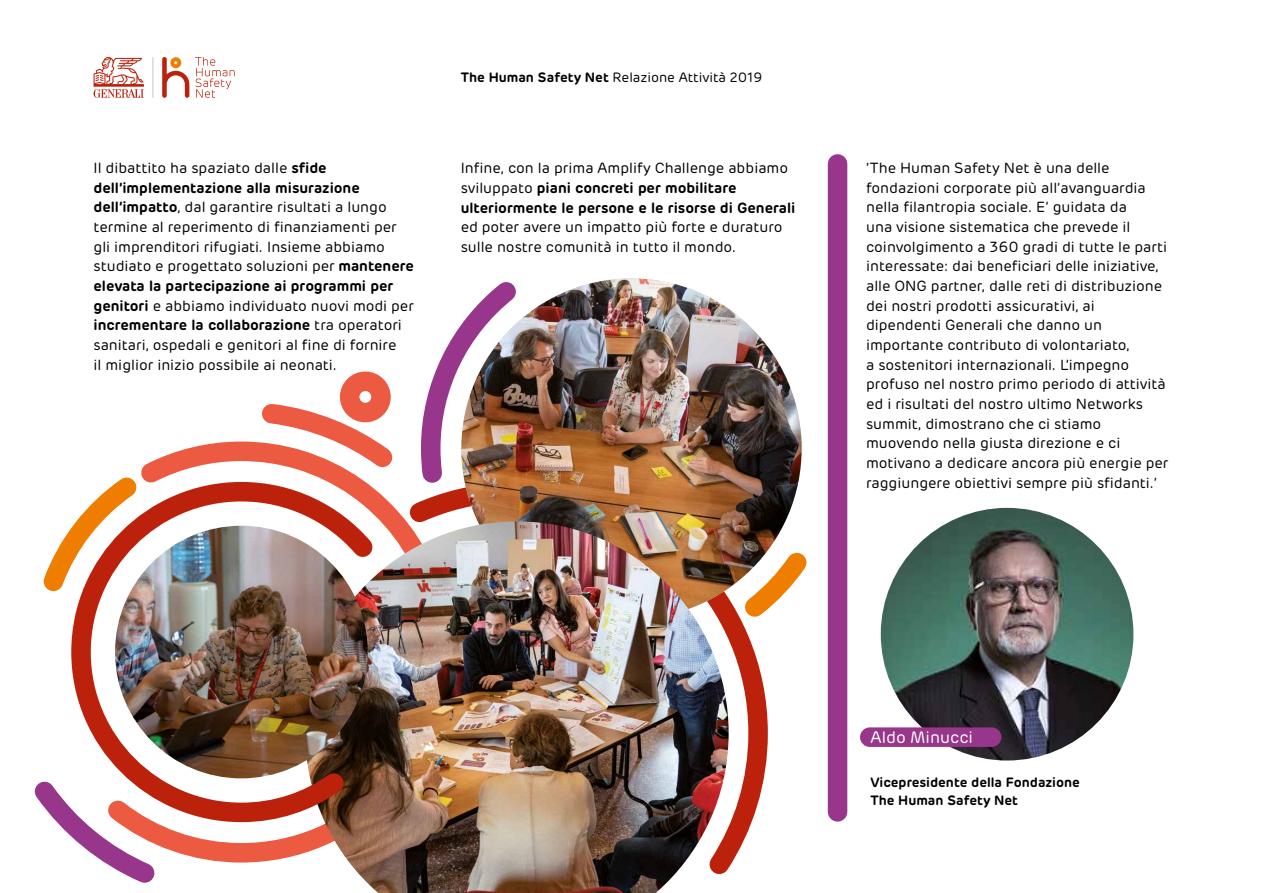
<style>
.page{position:relative;width:1263px;height:893px;background:#fff}
.page>*{position:absolute;margin:0;border:0;box-sizing:border-box;transform-origin:0 0}
.t1{font:16.5px "Rubrik";color:#fff}
.t2{font:14.7px/19.6px "Rubrik";color:#000}
.t3{font:600 14.7px/19.6px "Rubrik";color:#000}
.t4{font:600 13.5px/17.1px "Rubrik";color:#000}
.t5{font:13.5px "Rubrik";color:#000}
.s1{font-weight:600}
.s2{font-weight:400}
</style>
<div class="page">
<img style="left:881px;top:508px;width:252px;height:252px;border-radius:126px">
<div style="left:860px;top:727px;width:141px;height:20px;background:#97368b;border-radius:10px"></div>
<div style="left:828px;top:164px;width:19px;height:648px;background:#97368b"></div>
<hr style="left:153px;top:57px;width:1px;height:41px;background:#c6c6c6">
<svg style="left:162px;top:57px;width:27px;height:41px"></svg>
<svg style="left:195px;top:57px;width:40px;height:41px"></svg>
<svg style="left:94px;top:57px;width:50px;height:41px"></svg>
<svg style="left:462px;top:495px;width:306px;height:372px"></svg>
<img style="left:461px;top:278px;width:340px;height:341px;border-radius:170px">
<svg style="left:154px;top:441px;width:308px;height:422px"></svg>
<img style="left:305px;top:521px;width:424px;height:372px">
<img style="left:250px;top:282px;width:284px;height:213px">
<svg style="left:71px;top:472px;width:319px;height:360px"></svg>
<svg style="left:34px;top:764px;width:136px;height:119px"></svg>
<img style="left:727px;top:535px;width:80px;height:99px">
<svg style="left:43px;top:460px;width:111px;height:146px"></svg>
<div style="left:340px;top:372px;width:51px;height:50px;border:20px solid #eb5a41;border-radius:50%"></div>
<img style="left:115px;top:526px;width:253px;height:252px;border-radius:126px">
<p class="t5" style="left:461px;top:70px;width:303px"><span class="s1">The Human Safety Net</span> Relazione Attività 2019</p>
<p class="t2" style="left:94px;top:158px;width:322px">Il dibattito ha spaziato dalle <span class="s1">sfide dell’implementazione alla misurazione dell’impatto</span>, dal garantire risultati a lungo termine al reperimento di finanziamenti per gli imprenditori rifugiati. Insieme abbiamo studiato e progettato soluzioni per <span class="s1">mantenere elevata la partecipazione ai programmi per genitori</span> e abbiamo individuato nuovi modi per <span class="s1">incrementare la collaborazione</span> tra operatori sanitari, ospedali e genitori al fine di fornire<br>il miglior inizio possibile ai neonati.</p>
<p class="t3" style="left:461px;top:158px;width:336px"><span class="s2">Infine, con la prima Amplify Challenge abbiamo sviluppato</span> piani concreti per mobilitare ulteriormente le persone e le risorse di Generali</p>
<p class="t2" style="left:461px;top:217px;width:323px">ed poter avere un impatto più forte e duraturo sulle nostre comunità in tutto il mondo.</p>
<p class="t2" style="left:866px;top:158px;width:304px">‘The Human Safety Net è una delle fondazioni corporate più all’avanguardia nella filantropia sociale. E’ guidata da<br>una visione sistematica che prevede il coinvolgimento a 360 gradi di tutte le parti interessate: dai beneficiari delle iniziative, alle ONG partner, dalle reti di distribuzione dei nostri prodotti assicurativi, ai dipendenti Generali che danno un importante contributo di volontariato,<br>a sostenitori internazionali. L’impegno profuso nel nostro primo periodo di attività ed i risultati del nostro ultimo Networks summit, dimostrano che ci stiamo muovendo nella giusta direzione e ci motivano a dedicare ancora più energie per raggiungere obiettivi sempre più sfidanti.’</p>
<p class="t1" style="left:870px;top:727px;width:104px">Aldo Minucci</p>
<p class="t4" style="left:870px;top:774px;width:211px">Vicepresidente della Fondazione<br>The Human Safety Net</p>
</div>
